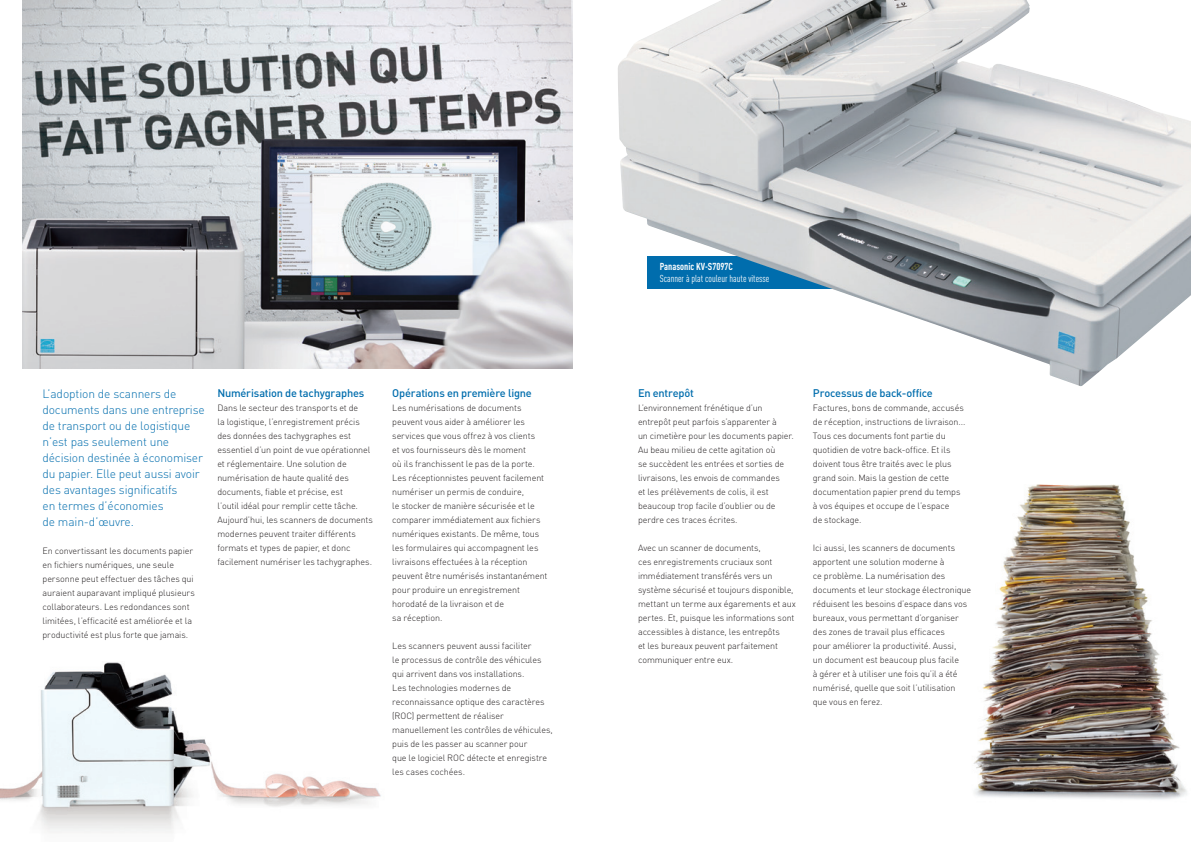
<style>
.page{position:relative;width:1191px;height:842px;background:#fff}
.page>*{position:absolute;margin:0;border:0;box-sizing:border-box;transform-origin:0 0}
.t1{font:300 12px/16px "DIN Pro";letter-spacing:-.01em;color:#006dad}
.t2{font:500 11px "DIN Pro";letter-spacing:-.02em;color:#006dad}
.t3{font:condensed 10px/12px "DIN Pro";color:#fff}
.t4{font:300 9px/14px "DIN Pro";letter-spacing:-.01em;color:#231f20}
.s1{font-weight:700}
</style>
<div class="page">
<img style="left:973px;top:484px;width:214px;height:316px">
<img style="left:0;top:662px;width:381px;height:171px">
<img style="left:618px;top:0;width:573px;height:386px">
<img style="left:23px;top:0;width:550px;height:369px">
<p class="t1" style="left:43px;top:384px;width:164px">L’adoption de scanners de documents dans une entreprise de transport ou de logistique n’est pas seulement une décision destinée à économiser du papier. Elle peut aussi avoir des avantages significatifs<br>en termes d’économies<br>de main-d’œuvre.</p>
<p class="t4" style="left:43px;top:542px;width:154px">En convertissant les documents papier en fichiers numériques, une seule personne peut effectuer des tâches qui auraient auparavant impliqué plusieurs collaborateurs. Les redondances sont limitées, l’efficacité est améliorée et la productivité est plus forte que jamais.</p>
<p class="t2" style="left:217px;top:384px;width:148px">Numérisation de tachygraphes</p>
<p class="t4" style="left:217px;top:400px;width:157px">Dans le secteur des transports et de<br>la logistique, l’enregistrement précis des données des tachygraphes est essentiel d’un point de vue opérationnel et réglementaire. Une solution de numérisation de haute qualité des documents, fiable et précise, est<br>l’outil idéal pour remplir cette tâche.<br>Aujourd’hui, les scanners de documents modernes peuvent traiter différents formats et types de papier, et donc facilement numériser les tachygraphes.</p>
<p class="t2" style="left:392px;top:384px;width:141px">Opérations en première ligne</p>
<p class="t4" style="left:392px;top:400px;width:157px">Les numérisations de documents peuvent vous aider à améliorer les services que vous offrez à vos clients<br>et vos fournisseurs dès le moment<br>où ils franchissent le pas de la porte.<br>Les réceptionnistes peuvent facilement numériser un permis de conduire,<br>le stocker de manière sécurisée et le comparer immédiatement aux fichiers numériques existants. De même, tous les formulaires qui accompagnent les livraisons effectuées à la réception peuvent être numérisés instantanément pour produire un enregistrement horodaté de la livraison et de<br>sa réception.</p>
<p class="t4" style="left:392px;top:638px;width:162px">Les scanners peuvent aussi faciliter<br>le processus de contrôle des véhicules qui arrivent dans vos installations.<br>Les technologies modernes de reconnaissance optique des caractères (ROC) permettent de réaliser manuellement les contrôles de véhicules, puis de les passer au scanner pour<br>que le logiciel ROC détecte et enregistre les cases cochées.</p>
<p class="t3" style="left:660px;top:259px;width:111px"><span class="s1">Panasonic KV-S7097C<br></span>Scanner à plat couleur haute vitesse</p>
<p class="t2" style="left:638px;top:384px;width:57px">En entrepôt</p>
<p class="t4" style="left:638px;top:400px;width:157px">L’environnement frénétique d’un entrepôt peut parfois s’apparenter à<br>un cimetière pour les documents papier.<br>Au beau milieu de cette agitation où<br>se succèdent les entrées et sorties de livraisons, les envois de commandes<br>et les prélèvements de colis, il est beaucoup trop facile d’oublier ou de perdre ces traces écrites.</p>
<p class="t4" style="left:638px;top:540px;width:159px">Avec un scanner de documents,<br>ces enregistrements cruciaux sont immédiatement transférés vers un système sécurisé et toujours disponible, mettant un terme aux égarements et aux pertes. Et, puisque les informations sont accessibles à distance, les entrepôts<br>et les bureaux peuvent parfaitement communiquer entre eux.</p>
<p class="t2" style="left:813px;top:384px;width:121px">Processus de back-office</p>
<p class="t4" style="left:813px;top:400px;width:154px">Factures, bons de commande, accusés de réception, instructions de livraison...<br>Tous ces documents font partie du quotidien de votre back-office. Et ils doivent tous être traités avec le plus grand soin. Mais la gestion de cette documentation papier prend du temps à vos équipes et occupe de l’espace<br>de stockage.</p>
<p class="t4" style="left:813px;top:540px;width:160px">Ici aussi, les scanners de documents apportent une solution moderne à<br>ce problème. La numérisation des documents et leur stockage électronique réduisent les besoins d’espace dans vos bureaux, vous permettant d’organiser des zones de travail plus efficaces<br>pour améliorer la productivité. Aussi,<br>un document est beaucoup plus facile<br>à gérer et à utiliser une fois qu’il a été numérisé, quelle que soit l’utilisation que vous en ferez.</p>
</div>
